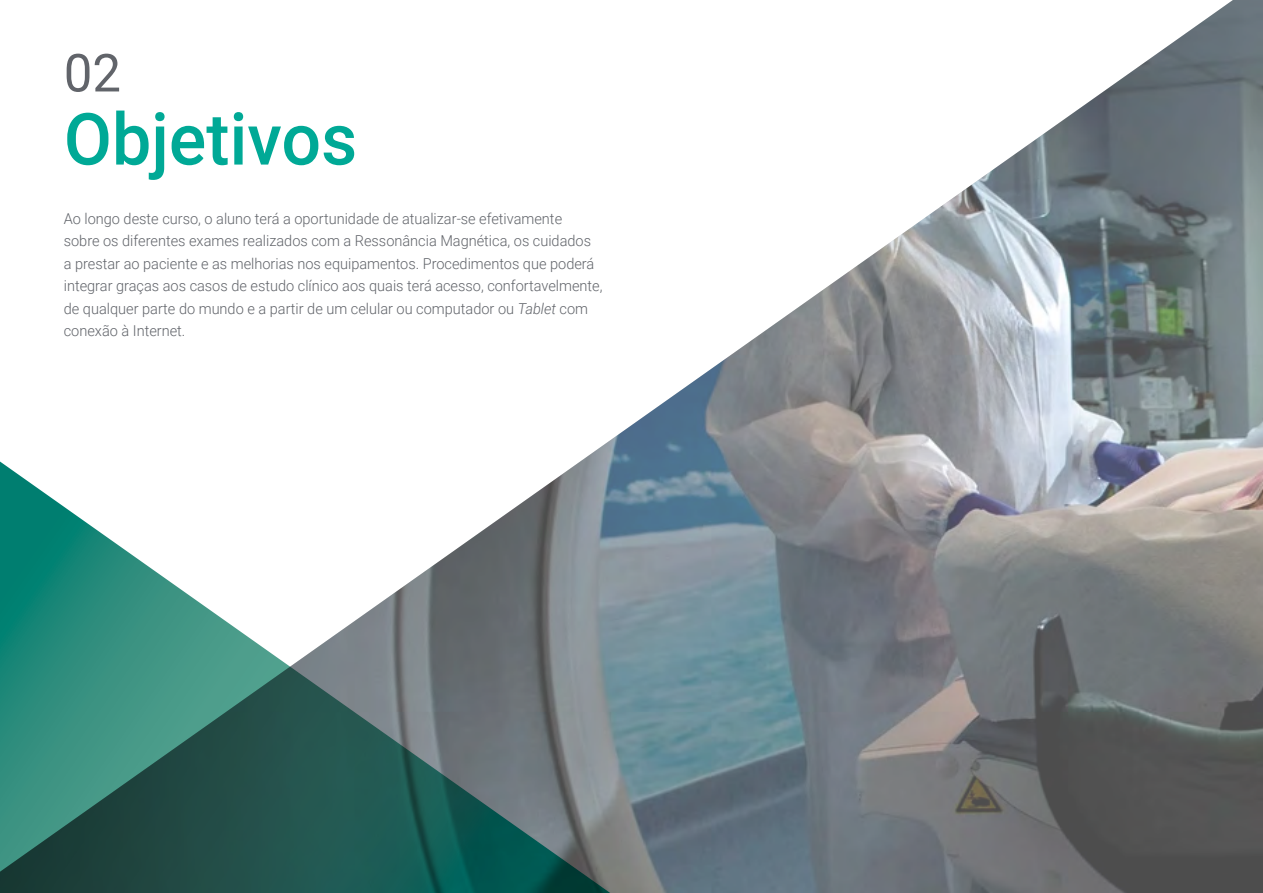
<style>
.page{position:relative;width:1263px;height:893px;background:#fff}
.page>*{position:absolute;margin:0;border:0;box-sizing:border-box;transform-origin:0 0}
.t1{font:500 72px "Roboto";color:#00a996}
.t2{font:52.5px "Roboto";color:#61646a}
.t3{font:300 15px/22.5px "Roboto";color:#61646a}
.s1{font-style:italic}
</style>
<div class="page">
<img style="left:602px;top:0;width:661px;height:893px">
<svg style="left:0;top:446px;width:640px;height:447px"></svg>
<h2 class="t2" style="left:64px;top:36px;width:59px">02</h2>
<h1 class="t1" style="left:64px;top:89px;width:295px">Objetivos</h1>
<p class="t3" style="left:64px;top:207px;width:540px">Ao longo deste curso, o aluno terá a oportunidade de atualizar-se efetivamente<br>sobre os diferentes exames realizados com a Ressonância Magnética, os cuidados a prestar ao paciente e as melhorias nos equipamentos. Procedimentos que poderá integrar graças aos casos de estudo clínico aos quais terá acesso, confortavelmente, de qualquer parte do mundo e a partir de um celular ou computador ou <span class="s1">Tablet</span> com conexão à Internet.</p>
</div>
